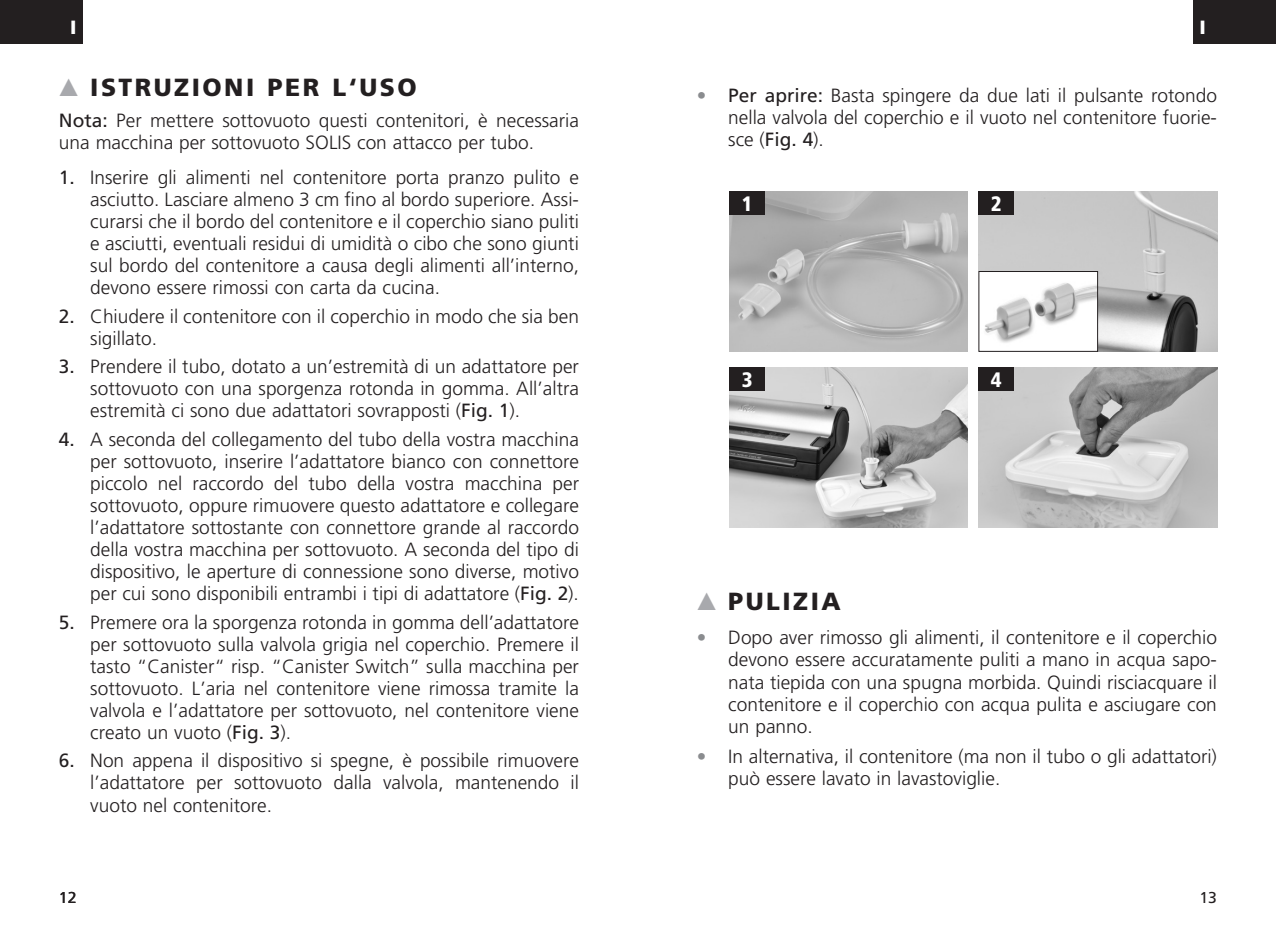
<style>
.page{position:relative;width:1276px;height:948px;background:#fff}
.page>*{position:absolute;margin:0;border:0;box-sizing:border-box;transform-origin:0 0}
.t1{font:900 24.75px "Frutiger";letter-spacing:.1em;color:#231f20}
.t2{font:900 condensed 20.93px "Frutiger";color:#fff}
.t3{font:300 19.12px/22.1px "Frutiger";color:#231f20;text-align:justify}
.t4{font:900 19.12px "Frutiger";color:#fff}
.t5{font:15.75px "Frutiger";color:#231f20}
.s1{color:#a8a9ad}
.s2{font-weight:400}
.s3{font-weight:400;color:#8a8c8f}
</style>
<div class="page">
<div style="left:0;top:0;width:83px;height:44px;background:#231f20"></div>
<div style="left:1193px;top:0;width:83px;height:44px;background:#231f20"></div>
<img style="left:729px;top:191px;width:239px;height:160px">
<img style="left:978px;top:191px;width:239px;height:160px">
<img style="left:729px;top:367px;width:239px;height:160px">
<img style="left:978px;top:367px;width:239px;height:160px">
<div style="left:729px;top:191px;width:36px;height:24px;background:#231f20"></div>
<div style="left:978px;top:191px;width:36px;height:24px;background:#231f20"></div>
<div style="left:729px;top:367px;width:36px;height:24px;background:#231f20"></div>
<div style="left:978px;top:367px;width:36px;height:24px;background:#231f20"></div>
<img style="left:980px;top:273px;width:115px;height:76px">
<div style="left:978px;top:271px;width:119px;height:80px;border:1px solid #231f20"></div>
<p class="t4" style="left:50px;top:16px;width:28px">DE</p>
<p class="t4" style="left:70px;top:16px;width:8px">I</p>
<p class="t4" style="left:1199px;top:16px;width:8px">I</p>
<p class="t1" style="left:59px;top:72px;width:359px"><span class="s1">▲</span> ISTRUZIONI PER L‘USO</p>
<p class="t3" style="left:59px;top:109px;width:521px"><span class="s2">Nota:</span> Per mettere sottovuoto questi contenitori, è necessaria una macchina per sottovuoto SOLIS con attacco per tubo.</p>
<p class="t3" style="left:90px;top:166px;width:490px;text-indent:-31px"><span class="s2">1.</span> Inserire gli alimenti nel contenitore porta pranzo pulito e asciutto. Lasciare almeno 3 cm fino al bordo superiore. Assi&shy;curarsi che il bordo del contenitore e il coperchio siano puliti e asciutti, eventuali residui di umidità o cibo che sono giunti sul bordo del contenitore a causa degli alimenti all’interno, devono essere rimossi con carta da cucina.</p>
<p class="t3" style="left:90px;top:305px;width:490px;text-indent:-31px"><span class="s2">2.</span> Chiudere il contenitore con il coperchio in modo che sia ben sigillato.</p>
<p class="t3" style="left:90px;top:355px;width:490px;text-indent:-31px"><span class="s2">3.</span> Prendere il tubo, dotato a un’estremità di un adattatore per sottovuoto con una sporgenza rotonda in gomma. All’altra estremità ci sono due adattatori sovrapposti (<span class="s2">Fig. 1</span>).</p>
<p class="t3" style="left:90px;top:428px;width:490px;text-indent:-31px"><span class="s2">4.</span> A seconda del collegamento del tubo della vostra macchina per sottovuoto, inserire l’adattatore bianco con connettore piccolo nel raccordo del tubo della vostra macchina per sottovuoto, oppure rimuovere questo adattatore e collegare l’adattatore sottostante con connettore grande al raccordo della vostra macchina per sottovuoto. A seconda del tipo di dispositivo, le aperture di connessione sono diverse, motivo per cui sono disponibili entrambi i tipi di adattatore (<span class="s2">Fig. 2</span>).</p>
<p class="t3" style="left:90px;top:610px;width:490px;text-indent:-31px"><span class="s2">5.</span> Premere ora la sporgenza rotonda in gomma dell’adattatore per sottovuoto sulla valvola grigia nel coperchio. Premere il tasto “Canister“ risp. “Canister Switch” sulla macchina per sottovuoto. L’aria nel contenitore viene rimossa tramite la valvola e l’adattatore per sottovuoto, nel contenitore viene creato un vuoto (<span class="s2">Fig. 3</span>).</p>
<p class="t3" style="left:90px;top:749px;width:490px;text-indent:-31px"><span class="s2">6.</span> Non appena il dispositivo si spegne, è possibile rimuovere l’adattatore per sottovuoto dalla valvola, mantenendo il vuoto nel contenitore.</p>
<p class="t3" style="left:728px;top:85px;width:490px;text-indent:-31px"><span class="s3">•</span> <span class="s2">Per aprire:</span> Basta spingere da due lati il pulsante rotondo nella valvola del coperchio e il vuoto nel contenitore fuorie&shy;sce (<span class="s2">Fig. 4</span>).</p>
<p class="t2" style="left:742px;top:191px;width:12px">1</p>
<p class="t2" style="left:991px;top:191px;width:12px">2</p>
<p class="t2" style="left:742px;top:367px;width:12px">3</p>
<p class="t2" style="left:991px;top:367px;width:12px">4</p>
<p class="t1" style="left:697px;top:585px;width:145px"><span class="s1">▲</span> PULIZIA</p>
<p class="t3" style="left:728px;top:626px;width:490px;text-indent:-31px"><span class="s3">•</span> Dopo aver rimosso gli alimenti, il contenitore e il coperchio devono essere accuratamente puliti a mano in acqua sapo&shy;nata tiepida con una spugna morbida. Quindi risciacquare il contenitore e il coperchio con acqua pulita e asciugare con un panno.</p>
<p class="t3" style="left:728px;top:745px;width:490px;text-indent:-31px"><span class="s3">•</span> In alternativa, il contenitore (ma non il tubo o gli adattatori) può essere lavato in lavastoviglie.</p>
<p class="t5" style="left:59px;top:888px;width:19px">12</p>
<p class="t5" style="left:1199px;top:888px;width:19px">13</p>
</div>
